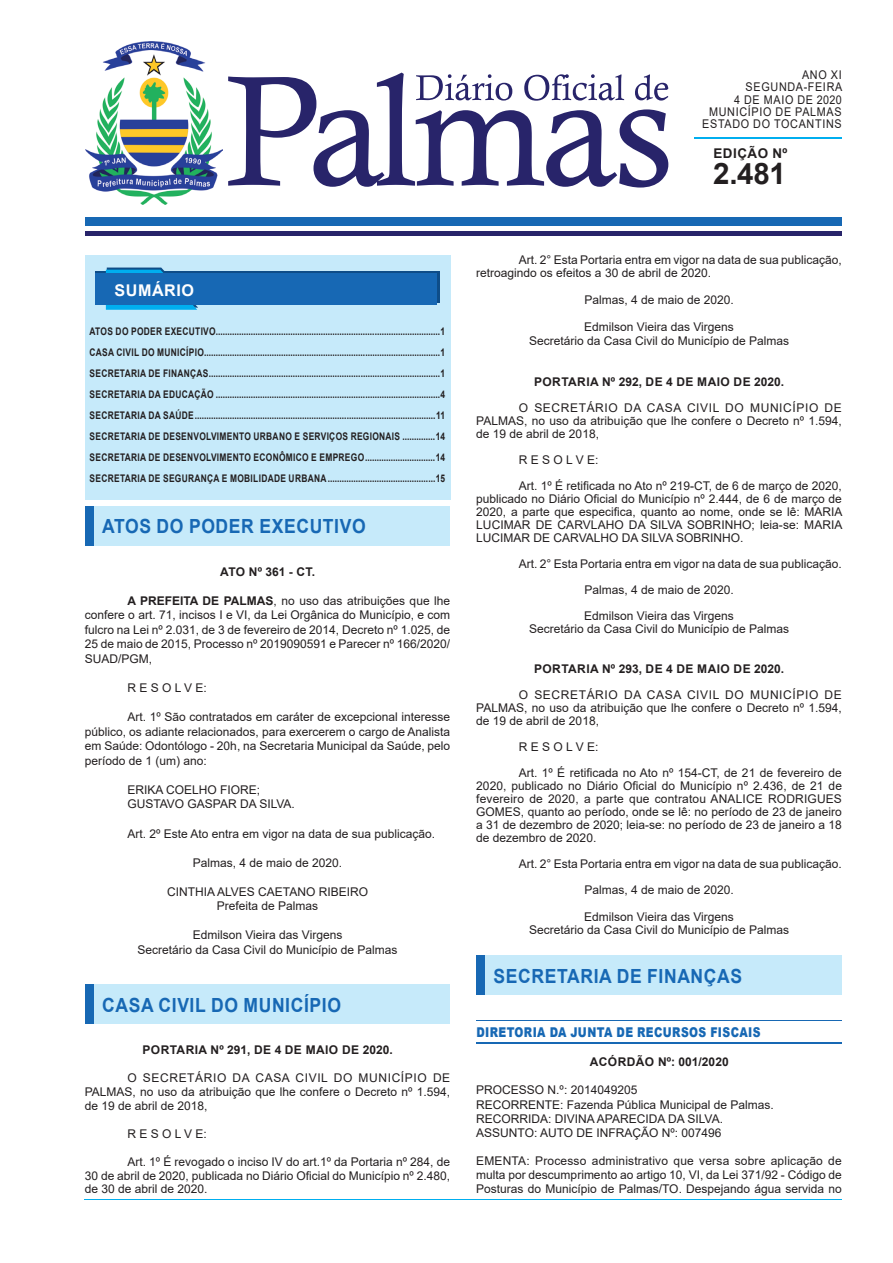
<style>
.page{position:relative;width:893px;height:1263px;background:#fff}
.page>*{position:absolute;margin:0;border:0;box-sizing:border-box;transform-origin:0 0}
.t1{font:700 29.55px "Arial";color:#231f20}
.t2{font:700 19.5px "Arial";letter-spacing:.035em;color:#1768b4;scale:.9 1}
.t3{font:700 16.2px "Arial";letter-spacing:.035em;color:#fff}
.t4{font:900 13.5px "Arial";letter-spacing:.035em;color:#1768b4;scale:.8 1}
.t5{font:700 13.35px "Arial";letter-spacing:.04em;color:#231f20}
.t6{font:12px/13px "Arial";color:#231f20;text-align:justify}
.t7{font:700 12px "Arial";letter-spacing:.035em;color:#231f20}
.t8{font:12px/12.3px "Arial";letter-spacing:.065em;color:#231f20;text-align:right;scale:.9 1}
.t9{font:700 12px "Arial";letter-spacing:.01em;color:#231f20}
.t10{font:700 10.5px/21px "Arial";letter-spacing:.035em;color:#231f20;text-align:justify;scale:.8 1}
.s1{font-weight:700}
</style>
<div class="page">
<div style="left:85px;top:255px;width:365px;height:245px;background:#c6eafa"></div>
<div style="left:85px;top:217px;width:757px;height:9px;background:#1768b4"></div>
<hr style="left:85px;top:231px;width:757px;height:4px;background:#28246a">
<hr style="left:694px;top:138px;width:148px;height:1px;background:#00aeef">
<svg style="left:228px;top:73px;width:440px;height:115px"></svg>
<svg style="left:96px;top:272px;width:344px;height:31px"></svg>
<svg style="left:106px;top:268px;width:92px;height:42px"></svg>
<div style="left:96px;top:274px;width:341px;height:31px;background:#1768b4"></div>
<img style="left:85px;top:41px;width:138px;height:164px">
<hr style="left:85px;top:1199px;width:757px;height:1px;background:#00aeef">
<div style="left:89px;top:506px;width:365px;height:40px;background:#c6eafa"></div>
<div style="left:85px;top:506px;width:8px;height:40px;background:#1768b4"></div>
<div style="left:450px;top:506px;width:9px;height:40px;background:#fff"></div>
<div style="left:89px;top:984px;width:365px;height:40px;background:#c6eafa"></div>
<div style="left:85px;top:984px;width:8px;height:40px;background:#1768b4"></div>
<div style="left:450px;top:984px;width:9px;height:40px;background:#fff"></div>
<hr style="left:476px;top:1020px;width:366px;height:1px;background:#1768b4">
<hr style="left:476px;top:1042px;width:366px;height:1px;background:#1768b4">
<div style="left:480px;top:956px;width:366px;height:39px;background:#c6eafa"></div>
<div style="left:476px;top:956px;width:9px;height:39px;background:#1768b4"></div>
<div style="left:842px;top:956px;width:8px;height:39px;background:#fff"></div>
<p class="t8" style="left:702px;top:69px;width:157px">ANO XI<br>SEGUNDA-FEIRA<br>4 DE MAIO DE 2020<br>MUNICÍPIO DE PALMAS<br>ESTADO DO TOCANTINS</p>
<h1 class="t1" style="left:713px;top:153px;width:74px">2.481</h1>
<p class="t5" style="left:713px;top:144px;width:75px">EDIÇÃO Nº</p>
<h3 class="t3" style="left:114px;top:279px;width:81px">SUMÁRIO</h3>
<p class="t10" style="left:90px;top:321px;width:446px">ATOS DO PODER EXECUTIVO................................................................................................1<br>CASA CIVIL DO MUNICÍPIO .....................................................................................................1<br>SECRETARIA DE FINANÇAS ...................................................................................................1<br>SECRETARIA DA EDUCAÇÃO ................................................................................................4<br>SECRETARIA DA SAÚDE .......................................................................................................11<br>SECRETARIA DE DESENVOLVIMENTO URBANO E SERVIÇOS REGIONAIS ..............14<br>SECRETARIA DE DESENVOLVIMENTO ECONÔMICO E EMPREGO ..............................14<br>SECRETARIA DE SEGURANÇA E MOBILIDADE URBANA ..............................................15</p>
<h2 class="t2" style="left:102px;top:512px;width:294px">ATOS DO PODER EXECUTIVO</h2>
<p class="t9" style="left:220px;top:563px;width:96px">ATO Nº 361 - CT.</p>
<p class="t6" style="left:85px;top:593px;width:367px;line-height:14.5px;text-indent:43px"><span class="s1">A PREFEITA DE PALMAS</span>, no uso das atribuições que lhe confere o art. 71, incisos I e VI, da Lei Orgânica do Município, e com fulcro na Lei nº 2.031, de 3 de fevereiro de 2014, Decreto nº 1.025, de 25 de maio de 2015, Processo nº 2019090591 e Parecer nº 166/2020/ SUAD/PGM,</p>
<p class="t6" style="left:127px;top:681px;width:81px">R E S O L V E:</p>
<p class="t6" style="left:85px;top:709px;width:367px;line-height:14.5px;text-indent:43px">Art. 1º São contratados em caráter de excepcional interesse público, os adiante relacionados, para exercerem o cargo de Analista em Saúde: Odontólogo - 20h, na Secretaria Municipal da Saúde, pelo período de 1 (um) ano:</p>
<p class="t6" style="left:127px;top:782px;width:169px;line-height:14.5px">ERIKA COELHO FIORE;<br>GUSTAVO GASPAR DA SILVA.</p>
<p class="t6" style="left:127px;top:827px;width:309px">Art. 2º Este Ato entra em vigor na data de sua publicação.</p>
<p class="t6" style="left:193px;top:856px;width:151px">Palmas, 4 de maio de 2020.</p>
<p class="t6" style="left:167px;top:884px;width:202px;line-height:14.5px;text-align:center">CINTHIA ALVES CAETANO RIBEIRO<br>Prefeita de Palmas</p>
<p class="t6" style="left:137px;top:928px;width:262px;line-height:14.5px;text-align:center">Edmilson Vieira das Virgens<br>Secretário da Casa Civil do Município de Palmas</p>
<h2 class="t2" style="left:102px;top:991px;width:267px">CASA CIVIL DO MUNICÍPIO</h2>
<p class="t7" style="left:142px;top:1041px;width:252px">PORTARIA Nº 291, DE 4 DE MAIO DE 2020.</p>
<p class="t6" style="left:85px;top:1071px;width:367px;line-height:14.1px;text-indent:43px">O SECRETÁRIO DA CASA CIVIL DO MUNICÍPIO DE PALMAS, no uso da atribuição que lhe confere o Decreto nº 1.594, de 19 de abril de 2018,</p>
<p class="t6" style="left:127px;top:1127px;width:81px">R E S O L V E:</p>
<p class="t6" style="left:85px;top:1155px;width:367px;line-height:13.6px;text-indent:43px">Art. 1º É revogado o inciso IV do art.1º da Portaria nº 284, de 30 de abril de 2020, publicada no Diário Oficial do Município nº 2.480, de 30 de abril de 2020.</p>
<p class="t6" style="left:476px;top:253px;width:367px;line-height:13.5px;text-indent:43px">Art. 2° Esta Portaria entra em vigor na data de sua publicação, retroagindo os efeitos a 30 de abril de 2020.</p>
<p class="t6" style="left:584px;top:294px;width:151px">Palmas, 4 de maio de 2020.</p>
<p class="t6" style="left:529px;top:320px;width:262px;line-height:13.5px;text-align:center">Edmilson Vieira das Virgens<br>Secretário da Casa Civil do Município de Palmas</p>
<p class="t7" style="left:534px;top:373px;width:252px">PORTARIA Nº 292, DE 4 DE MAIO DE 2020.</p>
<p class="t6" style="left:476px;top:401px;width:367px;text-indent:43px">O SECRETÁRIO DA CASA CIVIL DO MUNICÍPIO DE PALMAS, no uso da atribuição que lhe confere o Decreto nº 1.594, de 19 de abril de 2018,</p>
<p class="t6" style="left:519px;top:446px;width:325px;line-height:26.1px">R E S O L V E:<br>Art. 1º É retificada no Ato nº 219-CT, de 6 de março de 2020,</p>
<p class="t6" style="left:476px;top:492px;width:368px">publicado no Diário Oficial do Município nº 2.444, de 6 de março de 2020, a parte que especifica, quanto ao nome, onde se lê: MARIA LUCIMAR DE CARVLAHO DA SILVA SOBRINHO; leia-se: MARIA LUCIMAR DE CARVALHO DA SILVA SOBRINHO.</p>
<p class="t6" style="left:584px;top:551px;width:259px;line-height:26.1px;text-align:left;text-indent:-65px">Art. 2° Esta Portaria entra em vigor na data de sua publicação.<br>Palmas, 4 de maio de 2020.<br>Edmilson Vieira das Virgens</p>
<p class="t6" style="left:529px;top:623px;width:262px">Secretário da Casa Civil do Município de Palmas</p>
<p class="t7" style="left:534px;top:660px;width:252px">PORTARIA Nº 293, DE 4 DE MAIO DE 2020.</p>
<p class="t6" style="left:476px;top:688px;width:367px;text-indent:43px">O SECRETÁRIO DA CASA CIVIL DO MUNICÍPIO DE PALMAS, no uso da atribuição que lhe confere o Decreto nº 1.594, de 19 de abril de 2018,</p>
<p class="t6" style="left:519px;top:734px;width:325px;line-height:26.1px">R E S O L V E:<br>Art. 1º É retificada no Ato nº 154-CT, de 21 de fevereiro de</p>
<p class="t6" style="left:476px;top:779px;width:367px">2020, publicado no Diário Oficial do Município nº 2.436, de 21 de fevereiro de 2020, a parte que contratou ANALICE RODRIGUES GOMES, quanto ao período, onde se lê: no período de 23 de janeiro a 31 de dezembro de 2020; leia-se: no período de 23 de janeiro a 18 de dezembro de 2020.</p>
<p class="t6" style="left:584px;top:851px;width:259px;line-height:26.1px;text-align:left;text-indent:-65px">Art. 2° Esta Portaria entra em vigor na data de sua publicação.<br>Palmas, 4 de maio de 2020.<br>Edmilson Vieira das Virgens</p>
<p class="t6" style="left:529px;top:923px;width:262px">Secretário da Casa Civil do Município de Palmas</p>
<h2 class="t2" style="left:494px;top:962px;width:278px">SECRETARIA DE FINANÇAS</h2>
<p class="t4" style="left:476px;top:1022px;width:357px">DIRETORIA DA JUNTA DE RECURSOS FISCAIS</p>
<p class="t7" style="left:590px;top:1053px;width:140px">ACÓRDÃO Nº: 001/2020</p>
<p class="t6" style="left:476px;top:1083px;width:299px;line-height:14.2px;text-align:left">PROCESSO N.º: 2014049205<br>RECORRENTE: Fazenda Pública Municipal de Palmas.<br>RECORRIDA: DIVINA APARECIDA DA SILVA.<br>ASSUNTO: AUTO DE INFRAÇÃO Nº: 007496</p>
<p class="t6" style="left:476px;top:1154px;width:367px;line-height:14px">EMENTA: Processo administrativo que versa sobre aplicação de multa por descumprimento ao artigo 10, VI, da Lei 371/92 - Código de Posturas do Município de Palmas/TO. Despejando água servida no</p>
</div>
